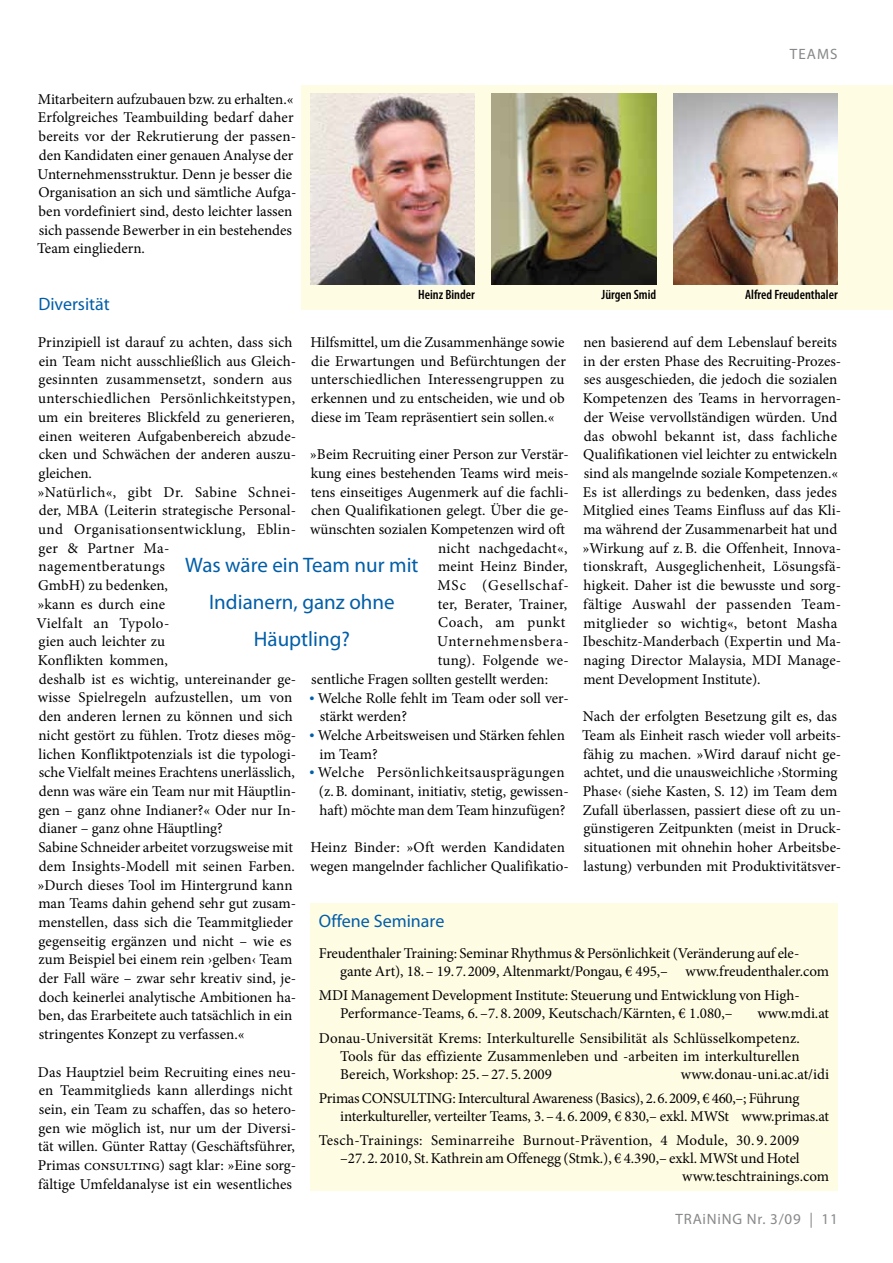
<style>
.page{position:relative;width:893px;height:1263px;background:#fff}
.page>*{position:absolute;margin:0;border:0;box-sizing:border-box;transform-origin:0 0}
.t1{font:21px/37.3px "Myriad Pro";color:#005ea8;text-align:center}
.t2{font:18px "Myriad Pro";color:#005ea8}
.t3{font:15px/18.8px "Minion Pro";color:#000}
.t4{font:15px/24.3px "Minion Pro";letter-spacing:-.02em;color:#000}
.t5{font:15px "Minion Pro";letter-spacing:.045em;color:#000}
.t6{font:15px "Myriad Pro";letter-spacing:.05em;color:#87888a}
.t7{font:600 condensed 13.5px "Myriad Pro";color:#000}
.s1{font-family:"Myriad Pro";font-size:18px;color:#005ea8}
</style>
<div class="page">
<div style="left:302px;top:85px;width:591px;height:224px;background:#fffce4"></div>
<img style="left:310px;top:94px;width:165px;height:191px">
<img style="left:492px;top:94px;width:164px;height:191px">
<img style="left:673px;top:94px;width:165px;height:191px">
<div style="left:310px;top:904px;width:528px;height:287px;background:#fffce4"></div>
<p class="t3" style="left:37px;top:90px;width:261px">Mitarbeitern aufzubauen bzw. zu erhalten.« Erfolgreiches Teambuilding bedarf daher bereits vor der Rekrutierung der passen&shy;den Kandidaten einer genauen Analyse der Unternehmensstruktur. Denn je besser die Organisation an sich und sämtliche Aufga&shy;ben vordefiniert sind, desto leichter lassen sich passende Bewerber in ein bestehendes Team eingliedern.</p>
<p class="t6" style="left:790px;top:45px;width:49px">Teams</p>
<p class="t7" style="left:418px;top:286px;width:58px">Heinz Binder</p>
<p class="t7" style="left:602px;top:286px;width:56px">Jürgen Smid</p>
<p class="t7" style="left:745px;top:286px;width:94px">Alfred Freudenthaler</p>
<p class="t2" style="left:38px;top:292px;width:73px">Diversität</p>
<p class="t3" style="left:37px;top:333px;width:261px">Prinzipiell ist darauf zu achten, dass sich ein Team nicht ausschließlich aus Gleich&shy;gesinnten zusammensetzt, sondern aus unterschiedlichen Persönlichkeitstypen, um ein breiteres Blickfeld zu generieren, einen weiteren Aufgabenbereich abzude&shy;cken und Schwächen der anderen auszu&shy;gleichen.<br>»Natürlich«, gibt Dr. Sabine Schnei&shy;der, MBA (Leiterin strategische Personal&shy;und Organisationsentwicklung, Eblin&shy;ger &amp; Partner Ma&shy;nagementberatungs<br>GmbH) zu bedenken,<br>»kann es durch eine<br>Vielfalt an Typolo-<br>gien auch leichter zu<br>Konflikten kommen,<br>deshalb ist es wichtig, untereinander ge&shy;wisse Spielregeln aufzustellen, um von den anderen lernen zu können und sich nicht gestört zu fühlen. Trotz dieses mög&shy;lichen Konfliktpotenzials ist die typologi&shy;sche Vielfalt meines Erachtens unerlässlich, denn was wäre ein Team nur mit Häuptlin&shy;gen – ganz ohne Indianer?« Oder nur In&shy;dianer – ganz ohne Häuptling?<br>Sabine Schneider arbeitet vorzugsweise mit dem Insights-Modell mit seinen Farben. »Durch dieses Tool im Hintergrund kann man Teams dahin gehend sehr gut zusam&shy;menstellen, dass sich die Teammitglieder gegenseitig ergänzen und nicht – wie es zum Beispiel bei einem rein ›gelben‹ Team der Fall wäre – zwar sehr kreativ sind, je&shy;doch keinerlei analytische Ambitionen ha&shy;ben, das Erarbeitete auch tatsächlich in ein stringentes Konzept zu verfassen.«</p>
<p class="t3" style="left:38px;top:1062px;width:260px">Das Hauptziel beim Recruiting eines neu&shy;en Teammitglieds kann allerdings nicht sein, ein Team zu schaffen, das so hetero&shy;gen wie möglich ist, nur um der Diversi&shy;tät willen. Günter Rattay (Geschäftsführer, Primas consulting) sagt klar: »Eine sorg&shy;fältige Umfeldanalyse ist ein wesentliches</p>
<p class="t3" style="left:310px;top:333px;width:257px;text-align:justify">Hilfsmittel, um die Zusammenhänge sowie die Erwartungen und Befürchtungen der unterschiedlichen Interessengruppen zu erkennen und zu entscheiden, wie und ob diese im Team repräsentiert sein sollen.«</p>
<p class="t3" style="left:310px;top:445px;width:260px">»Beim Recruiting einer Person zur Verstär-</p>
<p class="t3" style="left:311px;top:464px;width:259px">kung eines bestehenden Teams wird meis-</p>
<p class="t3" style="left:311px;top:482px;width:260px">tens einseitiges Augenmerk auf die fachli-</p>
<p class="t3" style="left:311px;top:501px;width:259px">chen Qualifikationen gelegt. Über die ge-</p>
<p class="t3" style="left:310px;top:520px;width:256px">wünschten sozialen Kompetenzen wird oft</p>
<p class="t3" style="left:438px;top:538px;width:131px">nicht nachgedacht«,</p>
<p class="t3" style="left:438px;top:557px;width:131px">meint Heinz Binder,</p>
<p class="t5" style="left:438px;top:575px;width:133px">MSc (Gesellschaf-</p>
<p class="t3" style="left:438px;top:595px;width:131px">ter, Berater, Trainer,</p>
<p class="t3" style="left:438px;top:613px;width:129px">Coach, am punkt</p>
<p class="t5" style="left:437px;top:631px;width:133px">Unternehmensbera-</p>
<p class="t3" style="left:438px;top:651px;width:132px">tung). Folgende we-</p>
<p class="t3" style="left:311px;top:669px;width:238px">sentliche Fragen sollten gestellt werden:</p>
<p class="t3" style="left:320px;top:688px;width:251px;text-indent:-10px"><span class="s1">•</span> Welche Rolle fehlt im Team oder soll ver&shy;stärkt werden?</p>
<p class="t3" style="left:319px;top:726px;width:247px;text-indent:-10px"><span class="s1">•</span> Welche Arbeitsweisen und Stärken fehlen im Team?</p>
<p class="t3" style="left:319px;top:763px;width:251px;text-indent:-9px"><span class="s1">•</span> Welche Persönlichkeitsausprägungen (z.B. dominant, initiativ, stetig, gewissen&shy;haft) möchte man dem Team hinzufügen?</p>
<p class="t3" style="left:310px;top:838px;width:260px">Heinz Binder: »Oft werden Kandidaten wegen mangelnder fachlicher Qualifikatio-</p>
<p class="t3" style="left:583px;top:333px;width:260px">nen basierend auf dem Lebenslauf bereits in der ersten Phase des Recruiting-Prozes&shy;ses ausgeschieden, die jedoch die sozialen Kompetenzen des Teams in hervorragen&shy;der Weise vervollständigen würden. Und das obwohl bekannt ist, dass fachliche Qualifikationen viel leichter zu entwickeln sind als mangelnde soziale Kompetenzen.« Es ist allerdings zu bedenken, dass jedes Mitglied eines Teams Einfluss auf das Kli&shy;ma während der Zusammenarbeit hat und »Wirkung auf z.B. die Offenheit, Innova&shy;tionskraft, Ausgeglichenheit, Lösungsfä&shy;higkeit. Daher ist die bewusste und sorg&shy;fältige Auswahl der passenden Team&shy;mitglieder so wichtig«, betont Masha Ibeschitz-Manderbach (Expertin und Ma&shy;naging Director Malaysia, MDI Manage&shy;ment Development Institute).</p>
<p class="t3" style="left:582px;top:707px;width:261px">Nach der erfolgten Besetzung gilt es, das Team als Einheit rasch wieder voll arbeits&shy;fähig zu machen. »Wird darauf nicht ge&shy;achtet, und die unausweichliche ›Storming Phase‹ (siehe Kasten, S. 12) im Team dem Zufall überlassen, passiert diese oft zu un&shy;günstigeren Zeitpunkten (meist in Druck&shy;situationen mit ohnehin hoher Arbeitsbe&shy;lastung) verbunden mit Produktivitätsver-</p>
<h1 class="t1" style="left:185px;top:545px;width:235px">Was wäre ein Team nur mit<br>Indianern, ganz ohne<br>Häuptling?</h1>
<p class="t2" style="left:319px;top:910px;width:127px">Offene Seminare</p>
<p class="t3" style="left:340px;top:944px;width:490px;line-height:18px;text-indent:-21px">Freudenthaler Training: Seminar Rhythmus &amp; Persönlichkeit (Veränderung auf ele&shy;gante Art), 18.– 19.7.2009, Altenmarkt/Pongau, € 495,– www.freudenthaler.com</p>
<p class="t3" style="left:340px;top:986px;width:461px;line-height:18px;text-indent:-21px">MDI Management Development Institute: Steuerung und Entwicklung von High-<br>Performance-Teams, 6.–7. 8. 2009, Keutschach/Kärnten, € 1.080,–</p>
<p class="t3" style="left:319px;top:1001px;width:512px;line-height:24.3px;text-indent:438px">www.mdi.at<br>Donau-Universität Krems: Interkulturelle Sensibilität als Schlüsselkompetenz.</p>
<p class="t3" style="left:340px;top:1047px;width:461px;line-height:18px">Tools für das effiziente Zusammenleben und -arbeiten im interkulturellen<br>Bereich, Workshop: 25.–27. 5. 2009</p>
<p class="t4" style="left:319px;top:1062px;width:512px;text-indent:362px">www.donau-uni.ac.at/idi<br>Primas CONSULTING: Intercultural Awareness (Basics), 2.6.2009, € 460,–; Führung</p>
<p class="t3" style="left:319px;top:1104px;width:512px;line-height:24.3px;text-indent:21px">interkultureller, verteilter Teams, 3.–4.6.2009, € 830,– exkl. MWSt www.primas.at<br>Tesch-Trainings: Seminarreihe Burnout-Prävention, 4 Module, 30. 9. 2009</p>
<p class="t3" style="left:682px;top:1149px;width:149px;line-height:18px;text-indent:-342px">–27.2.2010, St.Kathrein am Offenegg (Stmk.), € 4.390,– exkl. MWSt und Hotel www.teschtrainings.com</p>
<p class="t6" style="left:676px;top:1210px;width:164px">TRAiNiNG Nr. 3/09 | 11</p>
</div>
